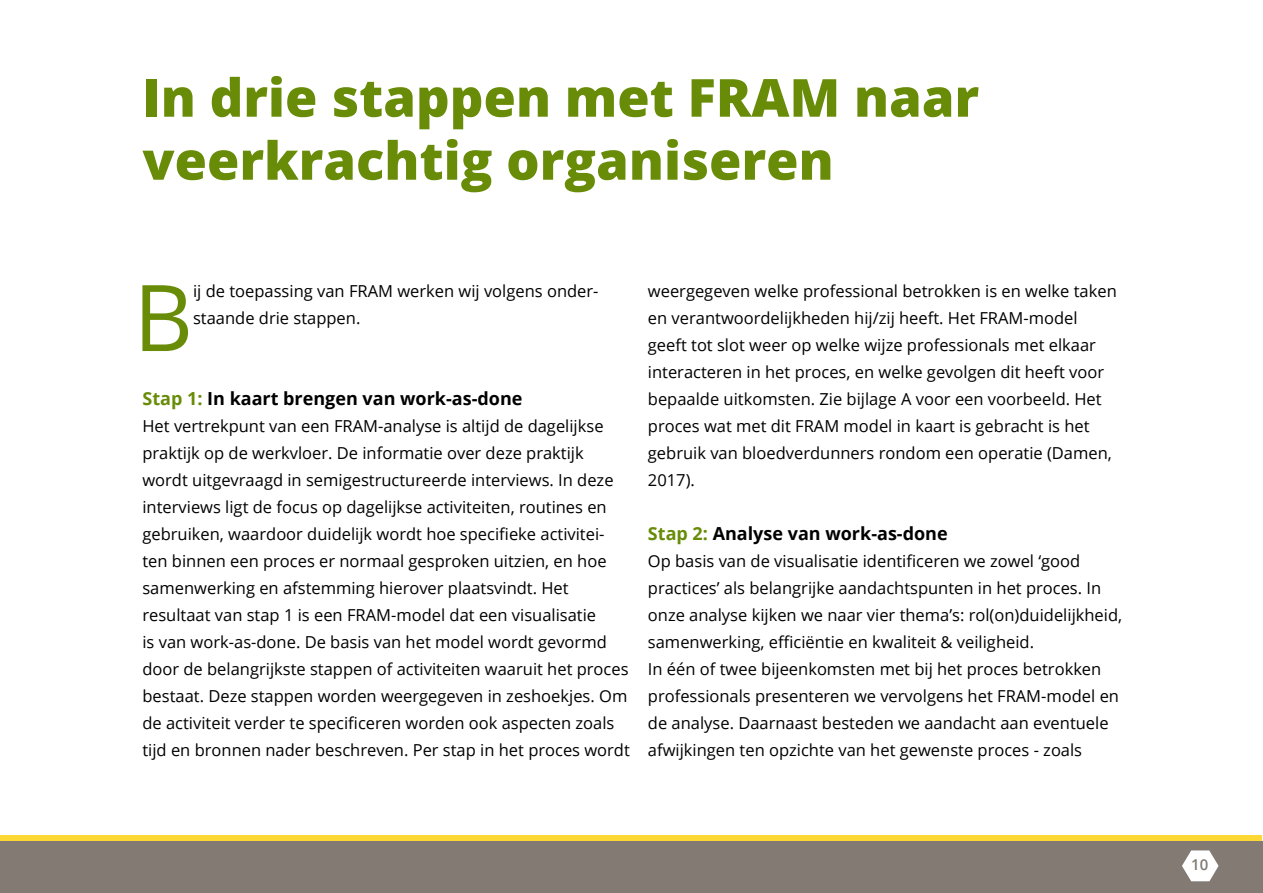
<style>
.page{position:relative;width:1263px;height:893px;background:#fff}
.page>*{position:absolute;margin:0;border:0;box-sizing:border-box;transform-origin:0 0}
.t1{font:92.1px "Open Sans";color:#688c07}
.t2{font:800 52.5px/63px "Open Sans";color:#688c07}
.t3{font:700 18px "Open Sans";color:#000}
.t4{font:16.5px/27px "Open Sans";color:#000}
.t5{font:600 15px "Open Sans";color:#827a73}
.s1{color:#688c07}
</style>
<div class="page">
<svg style="left:1px;top:835px;width:1261px;height:7px;background:#ebca3d"></svg>
<div style="left:0;top:842px;width:1263px;height:51px;background:#827a73"></div>
<svg style="left:1182px;top:850px;width:36px;height:31px"></svg>
<h2 class="t2" style="left:142px;top:63px;width:838px">In drie stappen met FRAM naar veerkrachtig organiseren</h2>
<h1 class="t1" style="left:133px;top:254px;width:61px">B</h1>
<p class="t4" style="left:193px;top:277px;width:407px">ij de toepassing van FRAM werken wij volgens onder&shy;staande drie stappen.</p>
<p class="t3" style="left:142px;top:386px;width:382px"><span class="s1">Stap 1:</span> In kaart brengen van work-as-done</p>
<p class="t4" style="left:142px;top:412px;width:489px">Het vertrekpunt van een FRAM-analyse is altijd de dagelijkse praktijk op de werkvloer. De informatie over deze praktijk wordt uitgevraagd in semigestructureerde interviews. In deze interviews ligt de focus op dagelijkse activiteiten, routines en gebruiken, waardoor duidelijk wordt hoe specifieke activitei&shy;ten binnen een proces er normaal gesproken uitzien, en hoe samenwerking en afstemming hierover plaatsvindt. Het resultaat van stap 1 is een FRAM-model dat een visualisatie<br>is van work-as-done. De basis van het model wordt gevormd door de belangrijkste stappen of activiteiten waaruit het proces bestaat. Deze stappen worden weergegeven in zeshoekjes. Om de activiteit verder te specificeren worden ook aspecten zoals tijd en bronnen nader beschreven. Per stap in het proces wordt</p>
<p class="t4" style="left:648px;top:277px;width:470px">weergegeven welke professional betrokken is en welke taken en verantwoordelijkheden hij/zij heeft. Het FRAM-model geeft tot slot weer op welke wijze professionals met elkaar interacteren in het proces, en welke gevolgen dit heeft voor bepaalde uitkomsten. Zie bijlage A voor een voorbeeld. Het proces wat met dit FRAM model in kaart is gebracht is het gebruik van bloedverdunners rondom een operatie (Damen, 2017).</p>
<p class="t3" style="left:648px;top:521px;width:301px"><span class="s1">Stap 2:</span> Analyse van work-as-done</p>
<p class="t4" style="left:648px;top:547px;width:476px">Op basis van de visualisatie identificeren we zowel ‘good practices’ als belangrijke aandachtspunten in het proces. In onze analyse kijken we naar vier thema’s: rol(on)duidelijkheid, samenwerking, efficiëntie en kwaliteit &amp; veiligheid.<br>In één of twee bijeenkomsten met bij het proces betrokken professionals presenteren we vervolgens het FRAM-model en de analyse. Daarnaast besteden we aandacht aan eventuele afwijkingen ten opzichte van het gewenste proces - zoals</p>
<p class="t5" style="left:1191px;top:855px;width:19px">10</p>
</div>
